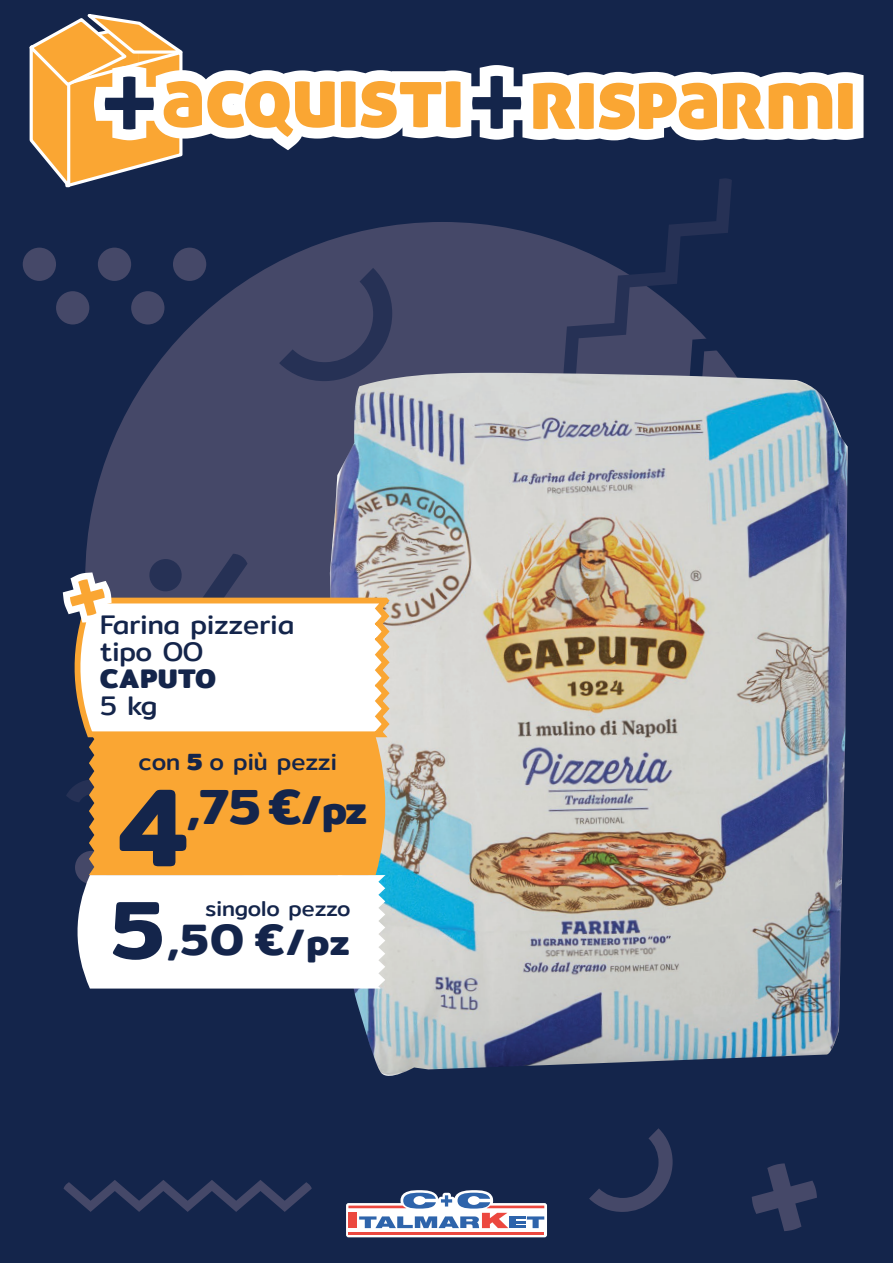
<style>
.page{position:relative;width:893px;height:1263px;background:#14254b}
.page>*{position:absolute;margin:0;border:0;box-sizing:border-box;transform-origin:0 0}
.t1{font:600 112.5px "Mitr";color:#14254b}
.t2{font:600 49.5px "Mitr";color:#14254b}
.t3{font:600 44.1px "Mitr";color:#14254b}
.t4{font:27px/27px "Mitr";color:#14254b}
.t5{font:700 27px "Mitr";letter-spacing:.04em;color:#14254b}
.t6{font:23.55px "Mitr";color:#14254b}
.t7{font:21.6px "Mitr";color:#14254b}
.s1{font-weight:700}
.s2{font-size:40.5px}
.s3{font-size:82.95px}
.s4{font-size:36.9px}
</style>
<div class="page">
<svg style="left:589px;top:1128px;width:84px;height:84px"></svg>
<div style="left:85px;top:222px;width:714px;height:714px;background:#454868;border-radius:50%"></div>
<div style="left:23px;top:248px;width:33px;height:33px;background:#454868;border-radius:50%"></div>
<div style="left:98px;top:248px;width:33px;height:33px;background:#454868;border-radius:50%"></div>
<div style="left:173px;top:248px;width:33px;height:33px;background:#454868;border-radius:50%"></div>
<div style="left:56px;top:291px;width:33px;height:33px;background:#454868;border-radius:50%"></div>
<div style="left:131px;top:291px;width:33px;height:33px;background:#454868;border-radius:50%"></div>
<svg style="left:64px;top:1180px;width:248px;height:32px"></svg>
<svg style="left:470px;top:195px;width:262px;height:178px"></svg>
<svg style="left:279px;top:268px;width:113px;height:113px"></svg>
<svg style="left:752px;top:1163px;width:65px;height:68px"></svg>
<svg style="left:29px;top:14px;width:834px;height:181px"></svg>
<svg style="left:346px;top:1190px;width:201px;height:47px"></svg>
<img style="left:330px;top:373px;width:518px;height:703px">
<svg style="left:63px;top:554px;width:429px;height:434px;background:#d5c5ad"></svg>
<p class="t4" style="left:100px;top:611px;width:196px">Farina pizzeria tipo OO</p>
<p class="t5" style="left:100px;top:657px;width:117px">CAPUTO</p>
<p class="t4" style="left:100px;top:692px;width:59px">5 kg</p>
<p class="t6" style="left:138px;top:744px;width:200px">con <span class="s1">5</span> o più pezzi</p>
<h1 class="t1" style="left:119px;top:743px;width:69px">4</h1>
<h2 class="t2" style="left:187px;top:770px;width:182px">,75 €<span class="s2">/pz</span></h2>
<p class="t7" style="left:205px;top:892px;width:147px">singolo pezzo</p>
<h3 class="t3" style="left:111px;top:906px;width:240px"><span class="s3">5</span>,5O €<span class="s4">/pz</span></h3>
</div>
